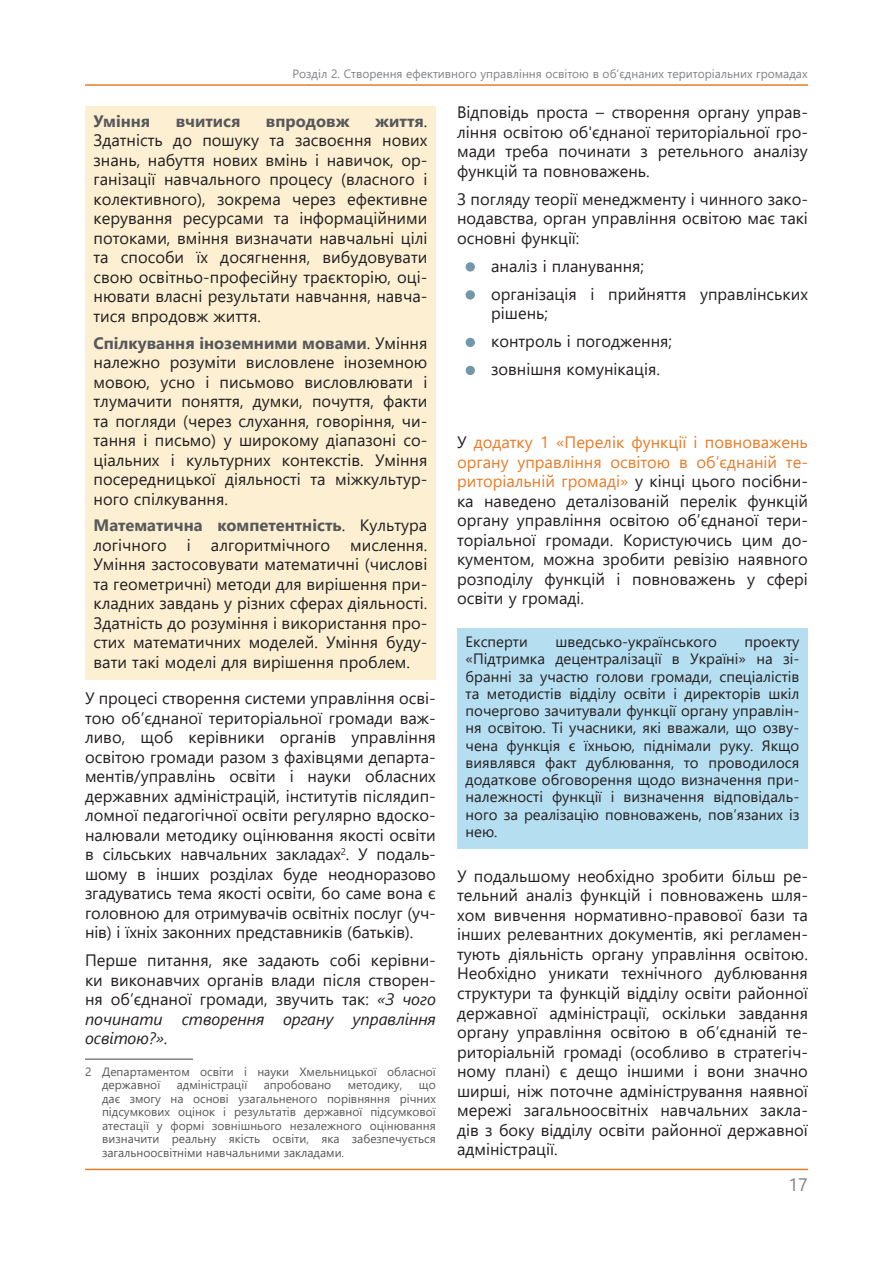
<style>
.page{position:relative;width:893px;height:1263px;background:#fff}
.page>*{position:absolute;margin:0;border:0;box-sizing:border-box;transform-origin:0 0}
.t1{font:18px "Segoe UI";color:#808285}
.осн_текст{font:16.5px/19.5px "Segoe UI";color:#231f20;text-align:justify}
.мыфи_жовтим{font:16.5px/19.5px "Segoe UI";color:#231f20;text-align:justify}
.осн_перелык{font:16.5px/19.5px "Segoe UI";color:#231f20}
.мыфи_жовтим-2{font:700 16.5px "Segoe UI";color:#57585a}
.затемнення{font:15px/17.2px "Segoe UI";color:#231f20;text-align:justify}
.примітка{font:12px/13.5px "Segoe UI";color:#57585a}
.t2{font:12px "Segoe UI";color:#808285}
.s1{font-weight:700;color:#57585a}
.s2{font-style:italic}
.s3{color:#e97c28}
</style>
<div class="page">
<hr style="left:85px;top:84px;width:723px;height:2px;background:#e97c28">
<hr style="left:85px;top:1169px;width:723px;height:1px;background:#e97c28">
<div style="left:85px;top:106px;width:351px;height:228px;background:#fcefd2"></div>
<div style="left:85px;top:328px;width:351px;height:189px;background:#fcefd2"></div>
<div style="left:85px;top:511px;width:351px;height:169px;background:#fcefd2"></div>
<hr style="left:85px;top:1058px;width:108px;height:2px;background:#808285">
<div style="left:457px;top:628px;width:351px;height:221px;background:#b5def1"></div>
<svg style="left:466px;top:262px;width:9px;height:10px"></svg>
<svg style="left:466px;top:290px;width:9px;height:10px"></svg>
<svg style="left:466px;top:338px;width:9px;height:9px"></svg>
<svg style="left:466px;top:366px;width:9px;height:9px"></svg>
<p class="t2" style="left:293px;top:64px;width:517px">Розділ 2. Створення ефективного управління освітою в об’єднаних територіальних громадах</p>
<p class="мыфи_жовтим-2" style="left:94px;top:108px;width:58px">Уміння</p>
<p class="мыфи_жовтим-2" style="left:176px;top:108px;width:66px">вчитися</p>
<p class="мыфи_жовтим-2" style="left:266px;top:108px;width:85px">впродовж</p>
<p class="мыфи_жовтим" style="left:94px;top:111px;width:335px;text-indent:282px"><span class="s1">життя</span>.<br>Здатність до пошуку та засвоєння нових знань, набуття нових вмінь і навичок, ор&shy;ганізації навчального процесу (власного і колективного), зокрема через ефективне керування ресурсами та інформаційними потоками, вміння визначати навчальні цілі та способи їх досягнення, вибудовувати свою освітньо-професійну траєкторію, оці&shy;нювати власні результати навчання, навча&shy;тися впродовж життя.</p>
<p class="мыфи_жовтим" style="left:94px;top:333px;width:335px"><span class="s1">Спілкування іноземними мовами</span>. Уміння належно розуміти висловлене іноземною мовою, усно і письмово висловлювати і тлумачити поняття, думки, почуття, факти та погляди (через слухання, говоріння, чи&shy;тання і письмо) у широкому діапазоні со&shy;ціальних і культурних контекстів. Уміння посередницької діяльності та міжкультур&shy;ного спілкування.</p>
<p class="мыфи_жовтим" style="left:94px;top:515px;width:335px"><span class="s1">Математична компетентність</span>. Культура логічного і алгоритмічного мислення.<br>Уміння застосовувати математичні (числові та геометричні) методи для вирішення при&shy;кладних завдань у різних сферах діяльності.<br>Здатність до розуміння і використання про&shy;стих математичних моделей. Уміння буду&shy;вати такі моделі для вирішення проблем.</p>
<p class="осн_текст" style="left:85px;top:688px;width:352px;text-align:left">У процесі створення системи управління осві&shy;тою об’єднаної територіальної громади важ&shy;ливо, щоб керівники органів управління освітою громади разом з фахівцями департа&shy;ментів/управлінь освіти і науки обласних державних адміністрацій, інститутів післядип&shy;ломної педагогічної освіти регулярно вдоско&shy;налювали методику оцінювання якості освіти в сільських навчальних закладах<sup>2</sup>. У подаль&shy;шому в інших розділах буде неодноразово згадуватись тема якості освіти, бо саме вона є головною для отримувачів освітніх послуг (уч&shy;нів) і їхніх законних представників (батьків).</p>
<p class="осн_текст" style="left:85px;top:950px;width:352px">Перше питання, яке задають собі керівни&shy;ки виконавчих органів влади після створен&shy;ня об’єднаної громади, звучить так: <span class="s2">«З чого починати створення органу управління освітою?».</span></p>
<p class="примітка" style="left:102px;top:1064px;width:335px;text-indent:-17px">2 Департаментом освіти і науки Хмельницької обласної державної</p>
<p class="примітка" style="left:177px;top:1078px;width:72px">адміністрації</p>
<p class="примітка" style="left:264px;top:1078px;width:69px">апробовано</p>
<p class="примітка" style="left:348px;top:1078px;width:56px">методику,</p>
<p class="примітка" style="left:102px;top:1078px;width:335px;text-align:justify;text-indent:317px">що дає змогу на основі узагальненого порівняння річних підсумкових оцінок і результатів державної підсумкової атестації у формі зовнішнього незалежного оцінювання визначити реальну якість освіти, яка забезпечується загальноосвітніми навчальними закладами.</p>
<p class="осн_текст" style="left:457px;top:102px;width:352px">Відповідь проста – створення органу управ&shy;ління освітою об'єднаної територіальної гро&shy;мади треба починати з ретельного аналізу функцій та повноважень.</p>
<p class="осн_текст" style="left:457px;top:189px;width:352px">З погляду теорії менеджменту і чинного зако&shy;нодавства, орган управління освітою має такі основні функції:</p>
<p class="осн_перелык" style="left:491px;top:256px;width:154px">аналіз і планування;</p>
<p class="осн_перелык" style="left:491px;top:284px;width:318px">організація і прийняття управлінських рішень;</p>
<p class="осн_перелык" style="left:491px;top:331px;width:182px">контроль і погодження;</p>
<p class="осн_перелык" style="left:491px;top:359px;width:170px">зовнішня комунікація.</p>
<p class="осн_текст" style="left:457px;top:432px;width:352px">У <span class="s3">додатку 1 «Перелік функції і повноважень органу управління освітою в об’єднаній те&shy;риторіальній громаді»</span> у кінці цього посібни&shy;ка наведено деталізованій перелік функцій органу управління освітою об’єднаної тери&shy;торіальної громади. Користуючись цим до&shy;кументом, можна зробити ревізію наявного розподілу функцій і повноважень у сфері освіти у громаді.</p>
<p class="затемнення" style="left:466px;top:633px;width:64px">Експерти</p>
<p class="затемнення" style="left:555px;top:633px;width:163px">шведсько-українського</p>
<p class="затемнення" style="left:466px;top:633px;width:335px;text-indent:279px">проекту «Підтримка децентралізації в Україні» на зі&shy;бранні за участю голови громади, спеціалістів та методистів відділу освіти і директорів шкіл почергово зачитували функції органу управлін&shy;ня освітою. Ті учасники, які вважали, що озву&shy;чена функція є їхньою, піднімали руку. Якщо виявлявся факт дублювання, то проводилося додаткове обговорення щодо визначення при&shy;належності функції і визначення відповідаль&shy;ного за реалізацію повноважень, пов’язаних із нею.</p>
<p class="осн_текст" style="left:457px;top:866px;width:352px">У подальшому необхідно зробити більш ре&shy;тельний аналіз функцій і повноважень шля&shy;хом вивчення нормативно-правової бази та інших релевантних документів, які регламен&shy;тують діяльність органу управління освітою.<br>Необхідно уникати технічного дублювання структури та функцій відділу освіти районної державної адміністрації, оскільки завдання органу управління освітою в об’єднаній те&shy;риторіальній громаді (особливо в стратегіч&shy;ному плані) є дещо іншими і вони значно ширші, ніж поточне адміністрування наявної мережі загальноосвітніх навчальних закла&shy;дів з боку відділу освіти районної державної адміністрації.</p>
<p class="t1" style="left:788px;top:1170px;width:21px">17</p>
</div>
